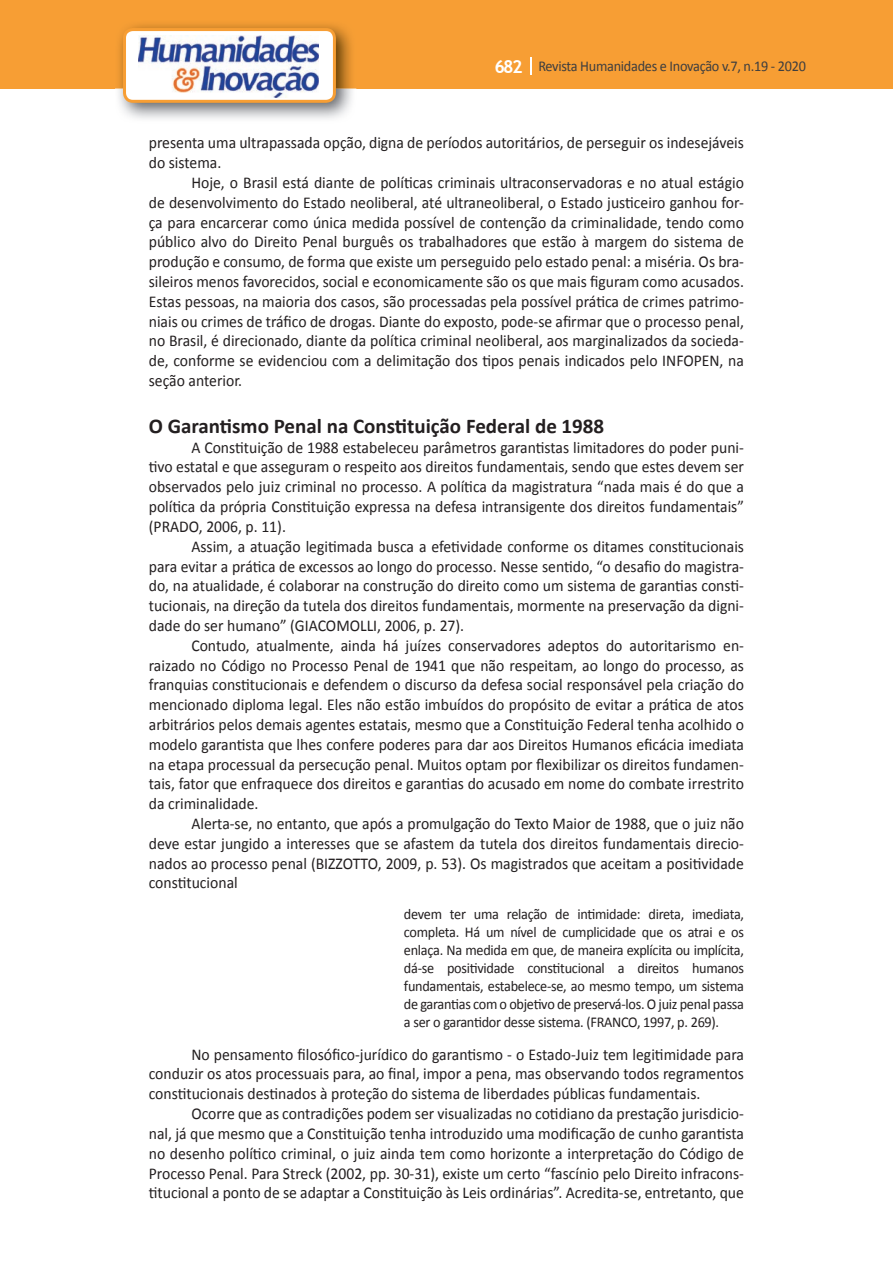
<style>
.page{position:relative;width:893px;height:1263px;background:#fff}
.page>*{position:absolute;margin:0;border:0;box-sizing:border-box;transform-origin:0 0}
.t1{font:700 21px "Calibri";color:#231f20}
.t2{font:16.5px/19.8px "Calibri";color:#231f20;text-align:justify;scale:.95 1}
.t3{font:15px/18px "Calibri";letter-spacing:-.02em;color:#231f20;text-align:justify;scale:.95 1}
.t4{font:15px "Calibri";letter-spacing:-.02em;color:#3e3e3f;scale:.95 1}
.s1{font-family:"Trebuchet MS";font-weight:700;font-size:18px;color:#fff}
</style>
<div class="page">
<div style="left:0;top:0;width:893px;height:88px;background:#f79e34"></div>
<svg style="left:530px;top:57px;width:2px;height:18px"></svg>
<img style="left:115px;top:24px;width:241px;height:95px">
<svg style="left:123px;top:28px;width:213px;height:75px"></svg>
<p class="t4" style="left:495px;top:57px;width:329px"><span class="s1">682</span> Revista Humanidades e Inovação v.7, n.19 - 2020</p>
<p class="t2" style="left:149px;top:133px;width:628px">presenta uma ultrapassada opção, digna de períodos autoritários, de perseguir os indesejáveis do sistema.</p>
<p class="t2" style="left:149px;top:173px;width:628px;text-indent:43px">Hoje, o Brasil está diante de políticas criminais ultraconservadoras e no atual estágio de desenvolvimento do Estado neoliberal, até ultraneoliberal, o Estado justiceiro ganhou for&shy;ça para encarcerar como única medida possível de contenção da criminalidade, tendo como público alvo do Direito Penal burguês os trabalhadores que estão à margem do sistema de produção e consumo, de forma que existe um perseguido pelo estado penal: a miséria. Os bra&shy;sileiros menos favorecidos, social e economicamente são os que mais figuram como acusados.<br>Estas pessoas, na maioria dos casos, são processadas pela possível prática de crimes patrimo&shy;niais ou crimes de tráfico de drogas. Diante do exposto, pode-se afirmar que o processo penal, no Brasil, é direcionado, diante da política criminal neoliberal, aos marginalizados da socieda&shy;de, conforme se evidenciou com a delimitação dos tipos penais indicados pelo INFOPEN, na seção anterior.</p>
<p class="t1" style="left:149px;top:412px;width:457px">O Garantismo Penal na Constituição Federal de 1988</p>
<p class="t2" style="left:149px;top:437px;width:628px;text-indent:43px">A Constituição de 1988 estabeleceu parâmetros garantistas limitadores do poder puni&shy;tivo estatal e que asseguram o respeito aos direitos fundamentais, sendo que estes devem ser observados pelo juiz criminal no processo. A política da magistratura “nada mais é do que a política da própria Constituição expressa na defesa intransigente dos direitos fundamentais” (PRADO, 2006, p. 11).</p>
<p class="t2" style="left:149px;top:536px;width:628px;text-indent:43px">Assim, a atuação legitimada busca a efetividade conforme os ditames constitucionais para evitar a prática de excessos ao longo do processo. Nesse sentido, “o desafio do magistra&shy;do, na atualidade, é colaborar na construção do direito como um sistema de garantias consti&shy;tucionais, na direção da tutela dos direitos fundamentais, mormente na preservação da digni&shy;dade do ser humano” (GIACOMOLLI, 2006, p. 27).</p>
<p class="t2" style="left:149px;top:635px;width:628px;text-indent:43px">Contudo, atualmente, ainda há juízes conservadores adeptos do autoritarismo en&shy;raizado no Código no Processo Penal de 1941 que não respeitam, ao longo do processo, as franquias constitucionais e defendem o discurso da defesa social responsável pela criação do mencionado diploma legal. Eles não estão imbuídos do propósito de evitar a prática de atos arbitrários pelos demais agentes estatais, mesmo que a Constituição Federal tenha acolhido o modelo garantista que lhes confere poderes para dar aos Direitos Humanos eficácia imediata na etapa processual da persecução penal. Muitos optam por flexibilizar os direitos fundamen&shy;tais, fator que enfraquece dos direitos e garantias do acusado em nome do combate irrestrito da criminalidade.</p>
<p class="t2" style="left:149px;top:814px;width:628px;text-indent:43px">Alerta-se, no entanto, que após a promulgação do Texto Maior de 1988, que o juiz não deve estar jungido a interesses que se afastem da tutela dos direitos fundamentais direcio&shy;nados ao processo penal (BIZZOTTO, 2009, p. 53). Os magistrados que aceitam a positividade constitucional</p>
<p class="t3" style="left:404px;top:905px;width:360px">devem ter uma relação de intimidade: direta, imediata, completa. Há um nível de cumplicidade que os atrai e os enlaça. Na medida em que, de maneira explícita ou implícita, dá-se positividade constitucional a direitos humanos fundamentais, estabelece-se, ao mesmo tempo, um sistema de garantias com o objetivo de preservá-los. O juiz penal passa a ser o garantidor desse sistema. (FRANCO, 1997, p. 269).</p>
<p class="t2" style="left:149px;top:1044px;width:628px;text-indent:43px">No pensamento filosófico-jurídico do garantismo - o Estado-Juiz tem legitimidade para conduzir os atos processuais para, ao final, impor a pena, mas observando todos regramentos constitucionais destinados à proteção do sistema de liberdades públicas fundamentais.</p>
<p class="t2" style="left:149px;top:1104px;width:628px;text-indent:43px">Ocorre que as contradições podem ser visualizadas no cotidiano da prestação jurisdicio&shy;nal, já que mesmo que a Constituição tenha introduzido uma modificação de cunho garantista no desenho político criminal, o juiz ainda tem como horizonte a interpretação do Código de Processo Penal. Para Streck (2002, pp. 30-31), existe um certo “fascínio pelo Direito infracons&shy;titucional a ponto de se adaptar a Constituição às Leis ordinárias”. Acredita-se, entretanto, que</p>
</div>
